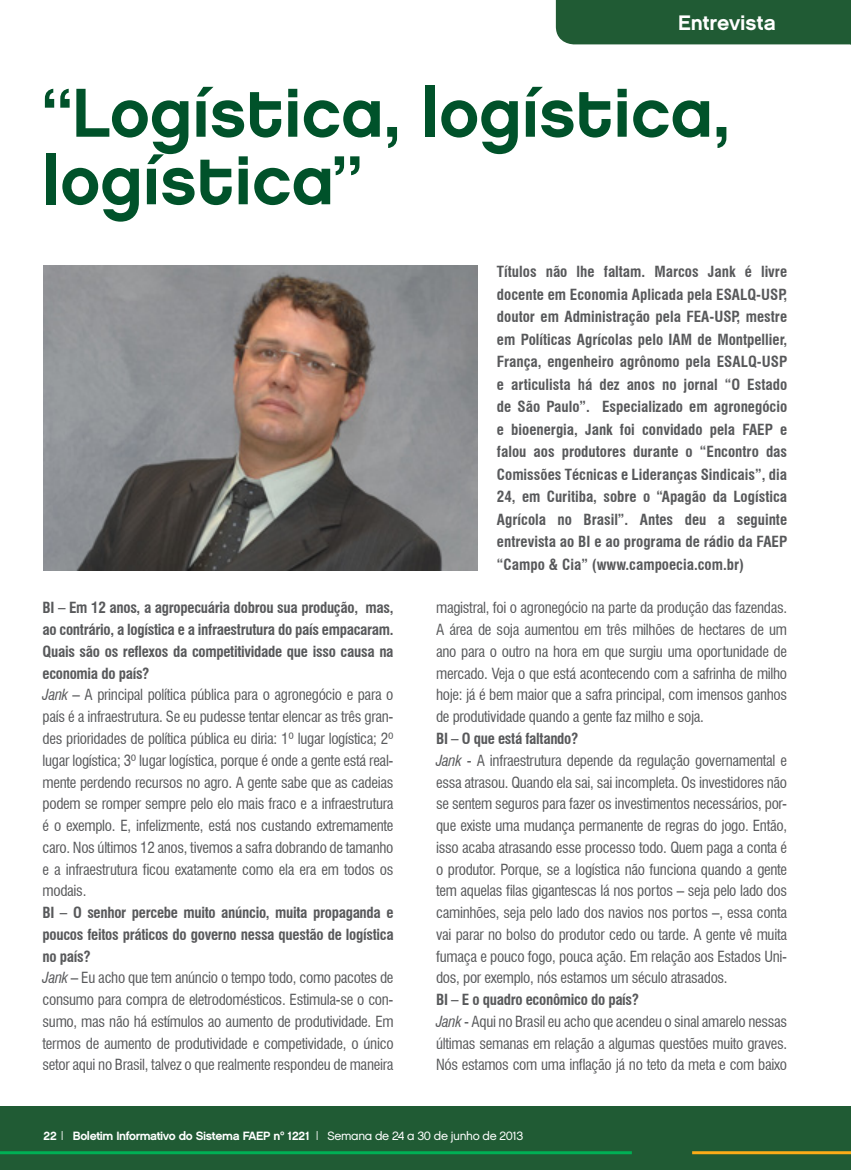
<style>
.page{position:relative;width:851px;height:1170px;background:#fff}
.page>*{position:absolute;margin:0;border:0;box-sizing:border-box;transform-origin:0 0}
.t1{font:69px/67.5px "Chalet New York Nineteen Eighty";color:#00522a}
.t2{font:21px "Chalet New York Nineteen Sixty";color:#fff}
.t3{font:condensed 15px/21.8px "Swiss 721 BT";letter-spacing:-.02em;color:#58595b;text-align:justify}
.t4{font:700 condensed 15px/22.5px "Swiss 721 BT";letter-spacing:-.02em;color:#58595b;text-align:justify}
.t5{font:12px "Chalet New York Nineteen Sixty";letter-spacing:-.03em;color:#fff}
.s1{font-style:italic}
.s2{font-family:"Chalet London Nineteen Eighty"}
</style>
<div class="page">
<div style="left:0;top:1106px;width:850px;height:63px;background:#205b34"></div>
<hr style="left:0;top:1151px;width:631px;height:3px;background:#00b055">
<hr style="left:692px;top:1151px;width:158px;height:3px;background:#fbac18">
<div style="left:555px;top:0;width:296px;height:44px;background:#205b34"></div>
<img style="left:43px;top:265px;width:434px;height:305px">
<p class="t2" style="left:678px;top:10px;width:99px">Entrevista</p>
<p class="t1" style="left:43px;top:79px;width:688px">“Logística, logística, logística”</p>
<p class="t4" style="left:43px;top:597px;width:352px;line-height:21.8px">BI – Em 12 anos, a agropecuária dobrou sua produção, mas, ao contrário, a logística e a infraestrutura do país empacaram.<br>Quais são os reflexos da competitividade que isso causa na economia do país?</p>
<p class="t3" style="left:43px;top:684px;width:352px"><span class="s1">Jank</span> – A principal política pública para o agronegócio e para o país é a infraestrutura. Se eu pudesse tentar elencar as três gran&shy;des prioridades de política pública eu diria: 1º lugar logística; 2º lugar logística; 3º lugar logística, porque é onde a gente está real&shy;mente perdendo recursos no agro. A gente sabe que as cadeias podem se romper sempre pelo elo mais fraco e a infraestrutura é o exemplo. E, infelizmente, está nos custando extremamente caro. Nos últimos 12 anos, tivemos a safra dobrando de tamanho e a infraestrutura ficou exatamente como ela era em todos os modais.</p>
<p class="t4" style="left:43px;top:901px;width:352px;line-height:21.8px">BI – O senhor percebe muito anúncio, muita propaganda e poucos feitos práticos do governo nessa questão de logística no país?</p>
<p class="t3" style="left:43px;top:966px;width:352px"><span class="s1">Jank</span> – Eu acho que tem anúncio o tempo todo, como pacotes de consumo para compra de eletrodomésticos. Estimula-se o con&shy;sumo, mas não há estímulos ao aumento de produtividade. Em termos de aumento de produtividade e competividade, o único setor aqui no Brasil, talvez o que realmente respondeu de maneira</p>
<p class="t4" style="left:497px;top:260px;width:292px">Títulos não lhe faltam. Marcos Jank é livre docente em Economia Aplicada pela ESALQ-USP, doutor em Administração pela FEA-USP, mestre em Políticas Agrícolas pelo IAM de Montpellier, França, engenheiro agrônomo pela ESALQ-USP e articulista há dez anos no jornal “O Estado de São Paulo”. Especializado em agronegócio e bioenergia, Jank foi convidado pela FAEP e falou aos produtores durante o “Encontro das Comissões Técnicas e Lideranças Sindicais”, dia 24, em Curitiba, sobre o “Apagão da Logística Agrícola no Brasil”. Antes deu a seguinte entrevista ao BI e ao programa de rádio da FAEP “Campo &amp; Cia” (www.campoecia.com.br)</p>
<p class="t3" style="left:436px;top:597px;width:352px">magistral, foi o agronegócio na parte da produção das fazendas.<br>A área de soja aumentou em três milhões de hectares de um ano para o outro na hora em que surgiu uma oportunidade de mercado. Veja o que está acontecendo com a safrinha de milho hoje: já é bem maior que a safra principal, com imensos ganhos de produtividade quando a gente faz milho e soja.</p>
<p class="t4" style="left:436px;top:727px;width:144px">BI – O que está faltando?</p>
<p class="t3" style="left:436px;top:749px;width:352px"><span class="s1">Jank</span> - A infraestrutura depende da regulação governamental e essa atrasou. Quando ela sai, sai incompleta. Os investidores não se sentem seguros para fazer os investimentos necessários, por&shy;que existe uma mudança permanente de regras do jogo. Então, isso acaba atrasando esse processo todo. Quem paga a conta é o produtor. Porque, se a logística não funciona quando a gente tem aquelas filas gigantescas lá nos portos – seja pelo lado dos caminhões, seja pelo lado dos navios nos portos –, essa conta vai parar no bolso do produtor cedo ou tarde. A gente vê muita fumaça e pouco fogo, pouca ação. Em relação aos Estados Uni&shy;dos, por exemplo, nós estamos um século atrasados.</p>
<p class="t4" style="left:436px;top:988px;width:205px">BI – E o quadro econômico do país?</p>
<p class="t3" style="left:436px;top:1010px;width:352px"><span class="s1">Jank</span> - Aqui no Brasil eu acho que acendeu o sinal amarelo nessas últimas semanas em relação a algumas questões muito graves.<br>Nós estamos com uma inflação já no teto da meta e com baixo</p>
<p class="t5" style="left:43px;top:1128px;width:481px">22 | Boletim Informativo do Sistema FAEP nº 1221 | <span class="s2">Semana de 24 a 30 de junho de 2013</span></p>
</div>
